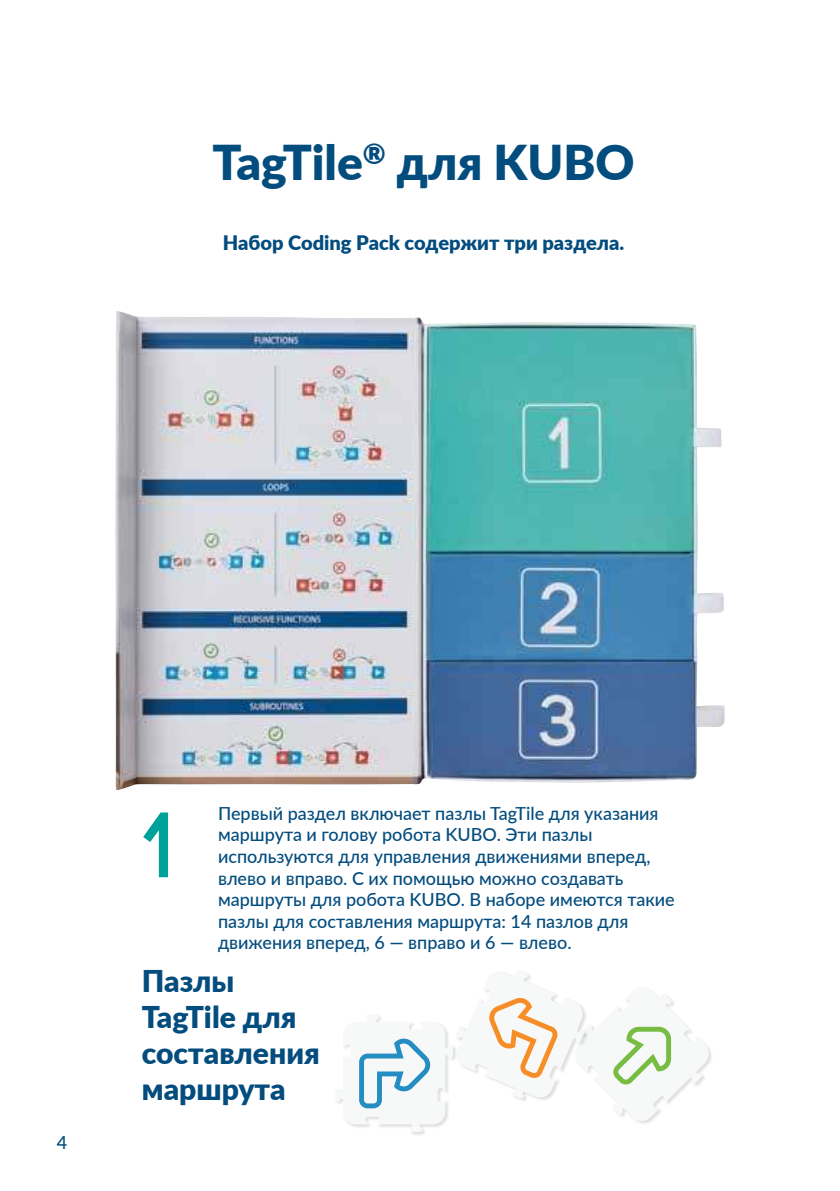
<style>
.page{position:relative;width:840px;height:1191px;background:#fff}
.page>*{position:absolute;margin:0;border:0;box-sizing:border-box;transform-origin:0 0}
.t1{font:900 48px "Lato";color:#034c7e}
.t2{font:900 30px/36px "Lato";color:#034c7e}
.t3{font:900 20px "Lato";color:#034c7e}
.t4{font:500 18px/21.6px "Lato";color:#034c7e}
</style>
<div class="page">
<svg style="left:143px;top:812px;width:25px;height:65px"></svg>
<div style="left:335px;top:1014px;width:122px;height:122px;background:#000;opacity:.13"></div>
<svg style="left:335px;top:971px;width:374px;height:161px"></svg>
<img style="left:115px;top:311px;width:609px;height:479px">
<h1 class="t1" style="left:212px;top:126px;width:423px">TagTile<sup>®</sup> для KUBO</h1>
<p class="t3" style="left:222px;top:228px;width:403px">Набор Coding Pack содержит три раздела.</p>
<p class="t4" style="left:57px;top:1131px;width:12px">4</p>
<p class="t4" style="left:218px;top:801px;width:458px">Первый раздел включает пазлы TagTile для указания маршрута и голову робота KUBO. Эти пазлы используются для управления движениями вперед, влево и вправо. С их помощью можно создавать маршруты для робота KUBO. В наборе имеются такие пазлы для составления маршрута: 14 пазлов для движения вперед, 6 — вправо и 6 — влево.</p>
<h2 class="t2" style="left:142px;top:961px;width:179px">Пазлы<br>TagTile для составления маршрута</h2>
</div>
